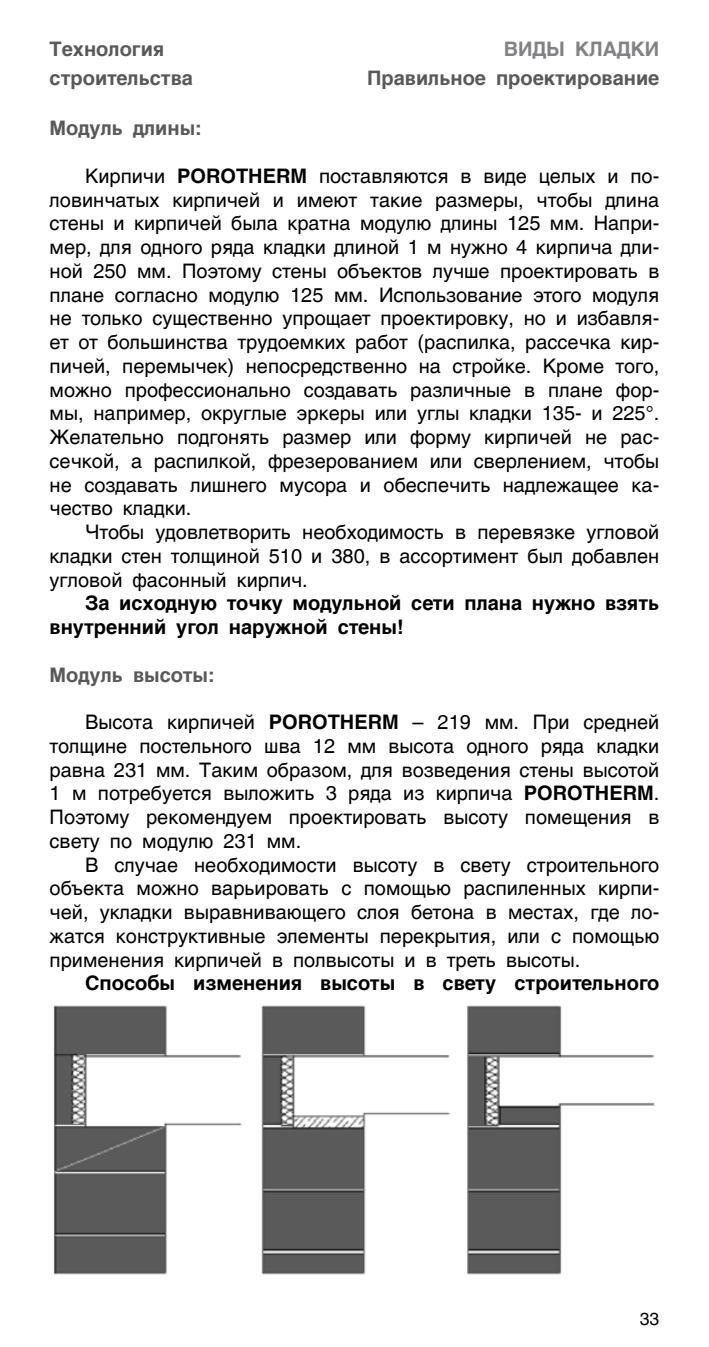
<style>
.page{position:relative;width:709px;height:1347px;background:#fff}
.page>*{position:absolute;margin:0;border:0;box-sizing:border-box;transform-origin:0 0}
.t1{font:20px/23.8px "AG Helvetica Cyr Roman";color:#000;text-align:justify}
.t2{font:700 20px/23.8px "AG Helvetica Cyr";color:#000}
.t3{font:700 20px/28.8px "AG Helvetica Cyr";color:#58595b}
.t4{font:700 20px "AG Helvetica Cyr";color:#808285}
.t5{font:17.5px "AG Helvetica Cyr Roman";color:#000}
.s1{font-family:"AG Helvetica Cyr";font-weight:700}
</style>
<div class="page">
<img style="left:53px;top:1005px;width:602px;height:270px">
<p class="t3" style="left:50px;top:35px;width:145px">Технология строительства</p>
<p class="t4" style="left:504px;top:38px;width:157px">ВИДЫ КЛАДКИ</p>
<p class="t3" style="left:367px;top:63px;width:294px">Правильное проектирование</p>
<p class="t3" style="left:50px;top:114px;width:154px">Модуль длины:</p>
<p class="t1" style="left:50px;top:164px;width:611px;text-indent:35px">Кирпичи <span class="s1">POROTHERM</span> поставляются в виде целых и по&shy;ловинчатых кирпичей и имеют такие размеры, чтобы длина стены и кирпичей была кратна модулю длины 125 мм. Напри&shy;мер, для одного ряда кладки длиной 1 м нужно 4 кирпича дли&shy;ной 250 мм. Поэтому стены объектов лучше проектировать в плане согласно модулю 125 мм. Использование этого модуля не только существенно упрощает проектировку, но и избавля&shy;ет от большинства трудоемких работ (распилка, рассечка кир&shy;пичей, перемычек) непосредственно на стройке. Кроме того, можно профессионально создавать различные в плане фор&shy;мы, например, округлые эркеры или углы кладки 135- и 225°.<br>Желательно подгонять размер или форму кирпичей не рас&shy;сечкой, а распилкой, фрезерованием или сверлением, чтобы не создавать лишнего мусора и обеспечить надлежащее ка&shy;чество кладки.</p>
<p class="t1" style="left:50px;top:520px;width:611px;text-indent:35px">Чтобы удовлетворить необходимость в перевязке угловой кладки стен толщиной 510 и 380, в ассортимент был добавлен угловой фасонный кирпич.</p>
<p class="t2" style="left:50px;top:591px;width:611px;text-indent:35px">За исходную точку модульной сети плана нужно взять внутренний угол наружной стены!</p>
<p class="t3" style="left:50px;top:660px;width:167px">Модуль высоты:</p>
<p class="t1" style="left:50px;top:710px;width:611px;text-indent:35px">Высота кирпичей <span class="s1">POROTHERM</span> – 219 мм. При средней толщине постельного шва 12 мм высота одного ряда кладки равна 231 мм. Таким образом, для возведения стены высотой 1 м потребуется выложить 3 ряда из кирпича <span class="s1">POROTHERM</span>.<br>Поэтому рекомендуем проектировать высоту помещения в свету по модулю 231 мм.</p>
<p class="t1" style="left:50px;top:853px;width:611px;text-indent:35px">В случае необходимости высоту в свету строительного объекта можно варьировать с помощью распиленных кирпи&shy;чей, укладки выравнивающего слоя бетона в местах, где ло&shy;жатся конструктивные элементы перекрытия, или с помощью применения кирпичей в полвысоты и в треть высоты.</p>
<p class="t2" style="left:85px;top:971px;width:575px">Способы изменения высоты в свету строительного</p>
<p class="t5" style="left:640px;top:1309px;width:21px">33</p>
</div>
